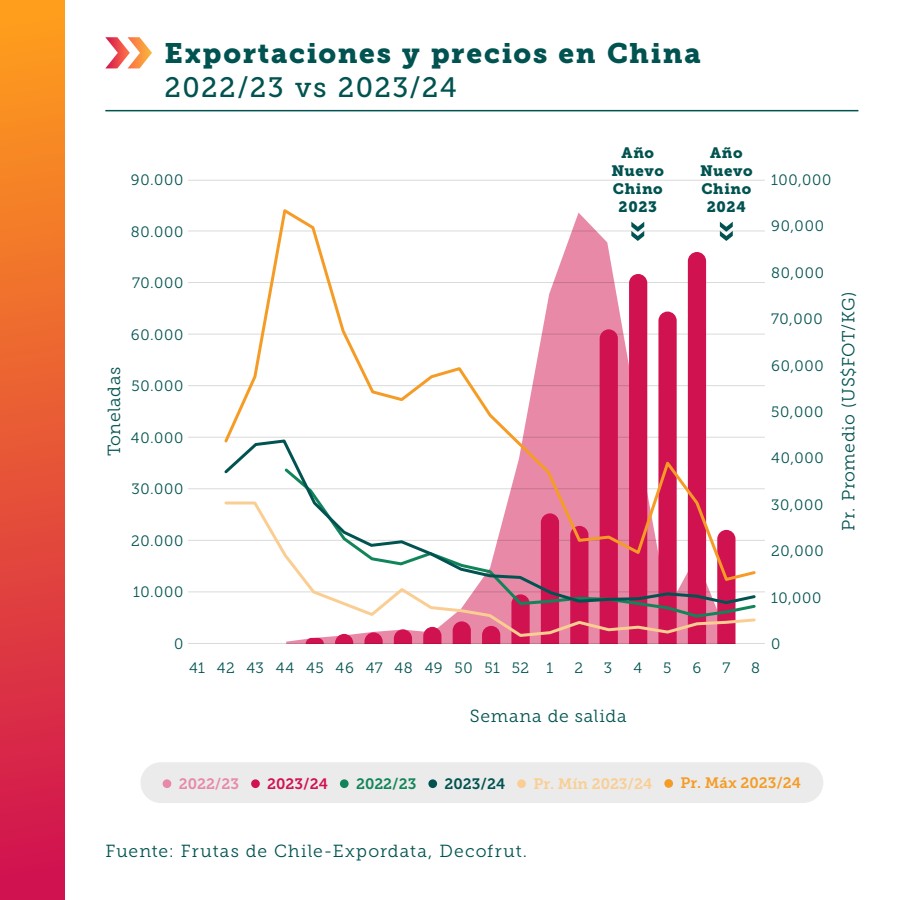
<style>
.page{position:relative;width:900px;height:900px;background:#fff}
.page>*{position:absolute;margin:0;border:0;box-sizing:border-box;transform-origin:0 0}
.t1{font:28px "Museo Slab 900";letter-spacing:.065em;color:#005350}
.t2{font:28px "Museo Slab 500";letter-spacing:.055em;color:#005350}
.t3{font:17.5px "Museo Slab 300";letter-spacing:.045em;color:#005350}
.t4{font:15px "Museo Slab 300";letter-spacing:.05em;color:#005350}
.t5{font:15px/18px "Museo Slab 900";letter-spacing:.04em;color:#005350;text-align:center}
.t6{font:15px "Museo Slab 300";letter-spacing:.03em;color:#005350}
.t7{font:15px "Museo Slab 700";color:#face93}
.t8{font:15px "Museo Slab 700";color:#f59c26}
.t9{font:15px "Museo Slab 700";color:#e889a8}
.t10{font:15px "Museo Slab 700";color:#d11250}
.t11{font:15px "Museo Slab 700";color:#118559}
.t12{font:15px "Museo Slab 700";color:#005350}
</style>
<div class="page">
<div style="left:0;top:0;width:65px;height:900px;background:linear-gradient(to bottom,#ffa01b,#d00f51)"></div>
<hr style="left:105px;top:110px;width:753px;height:1px;background:#005350">
<svg style="left:105px;top:37px;width:47px;height:31px"></svg>
<hr style="left:188px;top:180px;width:577px;height:1px;background:#dadada">
<hr style="left:188px;top:385px;width:577px;height:1px;background:#dadada">
<hr style="left:188px;top:437px;width:577px;height:1px;background:#dadada">
<hr style="left:188px;top:488px;width:577px;height:1px;background:#dadada">
<hr style="left:188px;top:540px;width:577px;height:1px;background:#dadada">
<hr style="left:188px;top:591px;width:577px;height:1px;background:#dadada">
<hr style="left:188px;top:334px;width:577px;height:1px;background:#dadada">
<hr style="left:188px;top:282px;width:577px;height:1px;background:#dadada">
<hr style="left:188px;top:230px;width:577px;height:1px;background:#dadada">
<div style="left:140px;top:762px;width:683px;height:41px;background:#ebebeb;border-radius:20px"></div>
<div style="left:163px;top:779px;width:8px;height:9px;background:#e889a8;border-radius:50%"></div>
<div style="left:251px;top:779px;width:9px;height:9px;background:#d11250;border-radius:50%"></div>
<div style="left:340px;top:779px;width:9px;height:9px;background:#118559;border-radius:50%"></div>
<div style="left:428px;top:779px;width:9px;height:9px;background:#005350;border-radius:50%"></div>
<div style="left:517px;top:779px;width:9px;height:9px;background:#face93;border-radius:50%"></div>
<div style="left:664px;top:779px;width:9px;height:9px;background:#f59c26;border-radius:50%"></div>
<hr style="left:188px;top:643px;width:577px;height:1px;background:#dadada">
<svg style="left:307px;top:619px;width:449px;height:20px"></svg>
<svg style="left:346px;top:606px;width:410px;height:13px"></svg>
<svg style="left:222px;top:583px;width:536px;height:23px"></svg>
<svg style="left:222px;top:209px;width:536px;height:374px"></svg>
<svg style="left:631px;top:222px;width:13px;height:19px"></svg>
<svg style="left:720px;top:222px;width:13px;height:19px"></svg>
<h1 class="t1" style="left:165px;top:37px;width:538px">Exportaciones y precios en China</h1>
<h1 class="t2" style="left:165px;top:72px;width:294px">2022/23 vs 2023/24</h1>
<p class="t3" style="left:105px;top:456px;width:91px;rotate:-90deg">Toneladas</p>
<p class="t5" style="left:612px;top:143px;width:54px">Año<br>Nuevo<br>Chino<br>2023</p>
<p class="t5" style="left:700px;top:143px;width:54px">Año<br>Nuevo<br>Chino<br>2024</p>
<p class="t4" style="left:131px;top:172px;width:54px">90.000</p>
<p class="t4" style="left:771px;top:172px;width:62px">100,000</p>
<p class="t4" style="left:771px;top:218px;width:54px">90,000</p>
<p class="t4" style="left:771px;top:264px;width:54px">80,000</p>
<p class="t4" style="left:771px;top:311px;width:53px">70,000</p>
<p class="t4" style="left:771px;top:357px;width:54px">60,000</p>
<p class="t4" style="left:771px;top:404px;width:54px">50,000</p>
<p class="t4" style="left:771px;top:450px;width:54px">40,000</p>
<p class="t4" style="left:771px;top:496px;width:54px">30,000</p>
<p class="t4" style="left:771px;top:543px;width:54px">20,000</p>
<p class="t4" style="left:771px;top:589px;width:52px">10,000</p>
<p class="t4" style="left:131px;top:223px;width:54px">80.000</p>
<p class="t4" style="left:132px;top:275px;width:53px">70.000</p>
<p class="t4" style="left:131px;top:326px;width:54px">60.000</p>
<p class="t4" style="left:131px;top:378px;width:54px">50.000</p>
<p class="t4" style="left:131px;top:429px;width:54px">40.000</p>
<p class="t4" style="left:131px;top:481px;width:54px">30.000</p>
<p class="t4" style="left:131px;top:533px;width:54px">20.000</p>
<p class="t4" style="left:133px;top:584px;width:52px">10.000</p>
<p class="t3" style="left:839px;top:531px;width:240px;rotate:-90deg">Pr. Promedio (US$FOT/KG)</p>
<p class="t4" style="left:174px;top:636px;width:11px">0</p>
<p class="t4" style="left:771px;top:636px;width:11px">0</p>
<p class="t6" style="left:189px;top:659px;width:366px">41 42 43 44 45 46 47 48 49 50 51 52 1</p>
<p class="t4" style="left:574px;top:659px;width:10px">2</p>
<p class="t4" style="left:604px;top:659px;width:10px">3</p>
<p class="t4" style="left:633px;top:659px;width:10px">4</p>
<p class="t4" style="left:663px;top:659px;width:10px">5</p>
<p class="t4" style="left:693px;top:659px;width:10px">6</p>
<p class="t4" style="left:722px;top:659px;width:9px">7</p>
<p class="t4" style="left:751px;top:659px;width:10px">8</p>
<p class="t3" style="left:470px;top:707px;width:158px">Semana de salida</p>
<p class="t9" style="left:179px;top:775px;width:62px">2022/23</p>
<p class="t10" style="left:267px;top:775px;width:62px">2023/24</p>
<p class="t11" style="left:356px;top:775px;width:62px">2022/23</p>
<p class="t12" style="left:445px;top:775px;width:62px">2023/24</p>
<p class="t7" style="left:533px;top:775px;width:121px">Pr. Mín 2023/24</p>
<p class="t8" style="left:681px;top:775px;width:122px">Pr. Máx 2023/24</p>
<p class="t3" style="left:105px;top:841px;width:423px">Fuente: Frutas de Chile-Expordata, Decofrut.</p>
</div>
